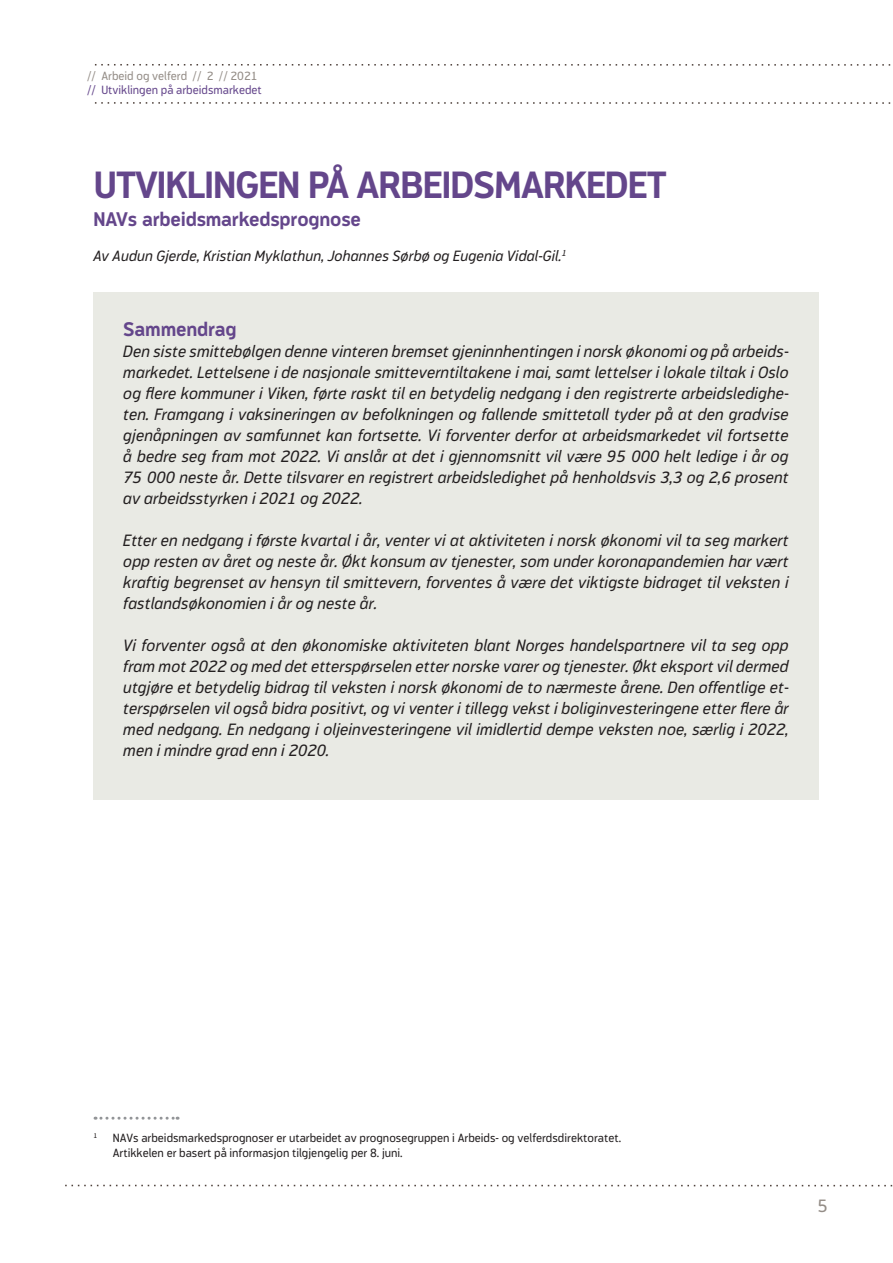
<style>
.page{position:relative;width:893px;height:1263px;background:#fff}
.page>*{position:absolute;margin:0;border:0;box-sizing:border-box;transform-origin:0 0}
.t1{font:700 37.5px "Modus";letter-spacing:-.025em;color:#64468b}
.t2{font:700 19.5px "Modus";letter-spacing:-.01em;color:#64468b}
.t3{font:18px "Modus";color:#948d87}
.t4{font:italic 16.5px/21px "Modus";color:#231f20;text-align:justify}
.t5{font:italic 15px "Modus";color:#231f20}
.t6{font:12px/15px "Modus";color:#231f20}
.t7{font:12px "Modus";color:#64468b}
.t8{font:12px "Modus";color:#948d87}
.t9{font:7.05px "Modus";color:#231f20}
</style>
<div class="page">
<svg style="left:94px;top:64px;width:797px;height:2px"></svg>
<svg style="left:94px;top:102px;width:797px;height:2px"></svg>
<svg style="left:65px;top:1185px;width:828px;height:1px"></svg>
<div style="left:94px;top:292px;width:725px;height:508px;background:#e9eae4"></div>
<svg style="left:95px;top:1117px;width:83px;height:3px"></svg>
<p class="t8" style="left:87px;top:69px;width:172px">// Arbeid og velferd // 2 // 2021</p>
<p class="t7" style="left:87px;top:83px;width:176px">// Utviklingen på arbeidsmarkedet</p>
<h1 class="t1" style="left:94px;top:164px;width:574px">UTVIKLINGEN PÅ ARBEIDSMARKEDET</h1>
<p class="t2" style="left:94px;top:208px;width:269px">NAVs arbeidsmarkedsprognose</p>
<p class="t5" style="left:94px;top:247px;width:475px">Av Audun Gjerde, Kristian Myklathun, Johannes Sørbø og Eugenia Vidal-Gil.<sup>1</sup></p>
<p class="t2" style="left:123px;top:318px;width:115px">Sammendrag</p>
<p class="t4" style="left:123px;top:341px;width:667px">Den siste smittebølgen denne vinteren bremset gjeninnhentingen i norsk økonomi og på arbeids&shy;markedet. Lettelsene i de nasjonale smitteverntiltakene i mai, samt lettelser i lokale tiltak i Oslo og flere kommuner i Viken, førte raskt til en betydelig nedgang i den registrerte arbeidsledighe&shy;ten. Framgang i vaksineringen av befolkningen og fallende smittetall tyder på at den gradvise gjenåpningen av samfunnet kan fortsette. Vi forventer derfor at arbeidsmarkedet vil fortsette å bedre seg fram mot 2022. Vi anslår at det i gjennomsnitt vil være 95 000 helt ledige i år og 75 000 neste år. Dette tilsvarer en registrert arbeidsledighet på henholdsvis 3,3 og 2,6 prosent av arbeidsstyrken i 2021 og 2022.</p>
<p class="t4" style="left:123px;top:530px;width:667px">Etter en nedgang i første kvartal i år, venter vi at aktiviteten i norsk økonomi vil ta seg markert opp resten av året og neste år. Økt konsum av tjenester, som under koronapandemien har vært kraftig begrenset av hensyn til smittevern, forventes å være det viktigste bidraget til veksten i fastlandsøkonomien i år og neste år.</p>
<p class="t4" style="left:123px;top:635px;width:667px">Vi forventer også at den økonomiske aktiviteten blant Norges handelspartnere vil ta seg opp fram mot 2022 og med det etterspørselen etter norske varer og tjenester. Økt eksport vil dermed utgjøre et betydelig bidrag til veksten i norsk økonomi de to nærmeste årene. Den offentlige et&shy;terspørselen vil også bidra positivt, og vi venter i tillegg vekst i boliginvesteringene etter flere år med nedgang. En nedgang i oljeinvesteringene vil imidlertid dempe veksten noe, særlig i 2022, men i mindre grad enn i 2020.</p>
<p class="t9" style="left:94px;top:1131px;width:5px">1</p>
<p class="t6" style="left:113px;top:1130px;width:510px">NAVs arbeidsmarkedsprognoser er utarbeidet av prognosegruppen i Arbeids- og velferdsdirektoratet.<br>Artikkelen er basert på informasjon tilgjengelig per 8. juni.</p>
<p class="t3" style="left:817px;top:1195px;width:12px">5</p>
</div>
